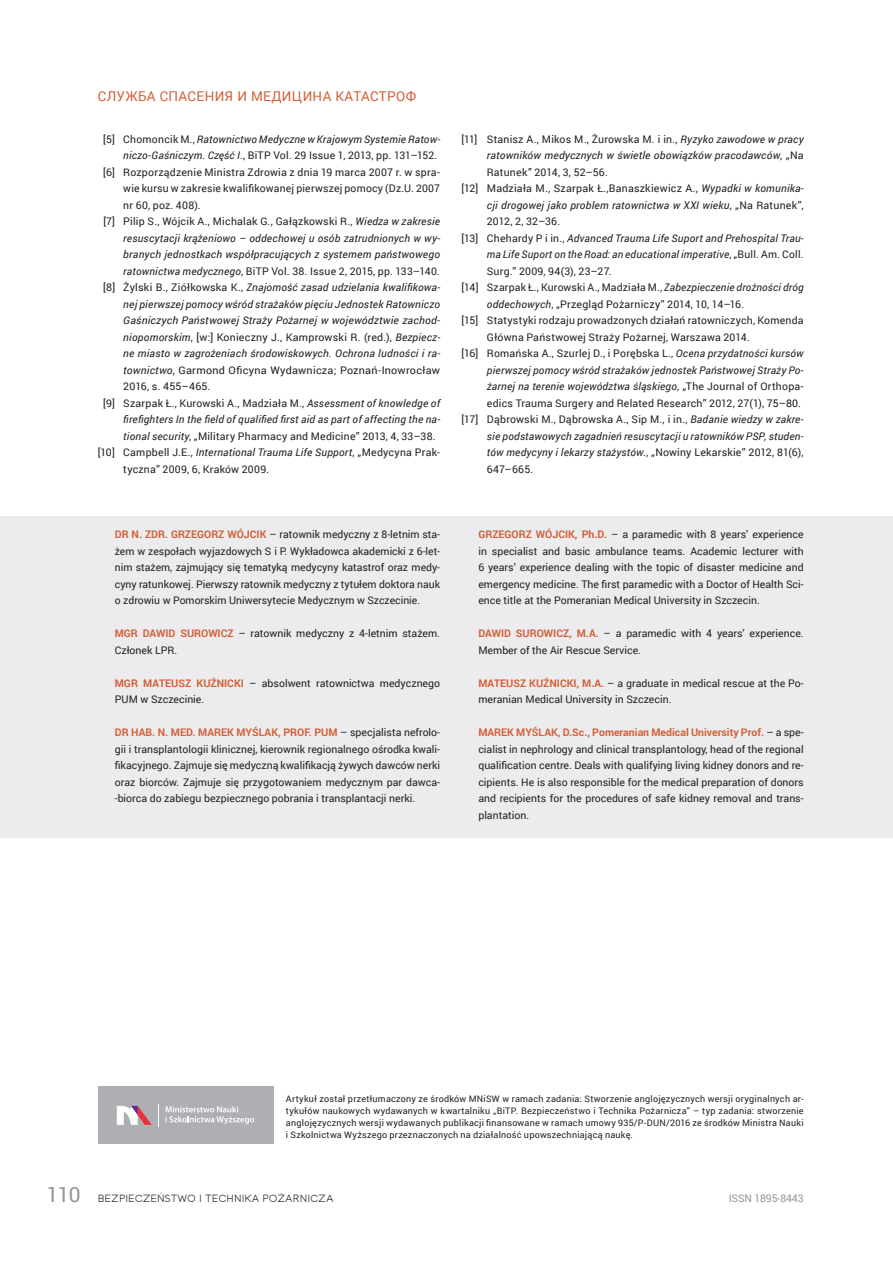
<style>
.page{position:relative;width:893px;height:1263px;background:#fff}
.page>*{position:absolute;margin:0;border:0;box-sizing:border-box;transform-origin:0 0}
.t1{font:13.5px "Roboto";letter-spacing:.025em;color:#d26038}
.t2{font:10.5px/16.5px "Roboto";letter-spacing:.015em;color:#231f20;text-align:justify}
.t3{font:italic 10.5px "Roboto";letter-spacing:.02em;color:#231f20}
.t4{font:700 10.5px "Roboto";color:#d26038}
.t5{font:10.5px "Toma Sans";color:#231f20}
.t6{font:10.5px "Roboto";letter-spacing:-.01em;color:#939598}
.t7{font:9px/12px "Roboto";letter-spacing:.025em;color:#231f20;text-align:justify}
.s1{font-style:normal}
.s2{font-style:italic}
.s3{color:#17141a}
.s4{font-weight:700;color:#d26038}
.s5{font-family:"Roboto";font-size:21px;color:#939598}
</style>
<div class="page">
<div style="left:0;top:517px;width:893px;height:321px;background:#ececee"></div>
<div style="left:98px;top:1087px;width:175px;height:57px;background:#aeafb3"></div>
<svg style="left:117px;top:1106px;width:35px;height:19px"></svg>
<svg style="left:165px;top:1106px;width:89px;height:18px"></svg>
<svg style="left:158px;top:1104px;width:1px;height:22px"></svg>
<p class="t1" style="left:98px;top:86px;width:320px">СЛУЖБА СПАСЕНИЯ И МЕДИЦИНА КАТАСТРОФ</p>
<p class="t3" style="left:103px;top:132px;width:338px"><span class="s1">[5] Chomoncik M.,</span> Ratownictwo Medyczne w Krajowym Systemie Ratow-</p>
<p class="t2" style="left:123px;top:147px;width:316px"><span class="s2">niczo-Gaśniczym. Część I</span>., BiTP Vol. 29 Issue 1, 2013, pp. 131–152.</p>
<p class="t2" style="left:103px;top:163px;width:338px">[6] Rozporządzenie Ministra Zdrowia z dnia 19 marca 2007 r. w spra-</p>
<p class="t2" style="left:123px;top:180px;width:318px">wie kursu w zakresie kwalifikowanej pierwszej pomocy (Dz.U. 2007</p>
<p class="t2" style="left:123px;top:196px;width:79px">nr 60, poz. 408).</p>
<p class="t2" style="left:103px;top:213px;width:338px">[7] Pilip S., Wójcik A., Michalak G., Gałązkowski R., <span class="s2">Wiedza w zakresie</span></p>
<p class="t3" style="left:123px;top:231px;width:318px">resuscytacji krążeniowo – oddechowej u osób zatrudnionych w wy-</p>
<p class="t3" style="left:123px;top:247px;width:318px">branych jednostkach współpracujących z systemem państwowego</p>
<p class="t2" style="left:123px;top:262px;width:318px"><span class="s2">ratownictwa medycznego</span>, BiTP Vol. 38. Issue 2, 2015, pp. 133–140.</p>
<p class="t3" style="left:103px;top:280px;width:338px"><span class="s1">[8] Żylski B., Ziółkowska K.,</span> Znajomość zasad udzielania kwalifikowa-</p>
<p class="t3" style="left:123px;top:297px;width:318px">nej pierwszej pomocy wśród strażaków pięciu Jednostek Ratowniczo</p>
<p class="t3" style="left:123px;top:313px;width:318px">Gaśniczych Państwowej Straży Pożarnej w województwie zachod-</p>
<p class="t2" style="left:123px;top:328px;width:318px"><span class="s2">niopomorskim</span>, [w:] Konieczny J., Kamprowski R. (red.), <span class="s2">Bezpiecz-</span></p>
<p class="t3" style="left:123px;top:346px;width:318px">ne miasto w zagrożeniach środowiskowych. Ochrona ludności i ra-</p>
<p class="t2" style="left:123px;top:361px;width:318px"><span class="s2">townictwo</span>, Garmond Oficyna Wydawnicza; Poznań-Inowrocław</p>
<p class="t2" style="left:123px;top:378px;width:89px">2016, s. 455–465.</p>
<p class="t2" style="left:103px;top:394px;width:338px">[9] Szarpak Ł., Kurowski A., Madziała M., <span class="s2">Assessment of knowledge of</span></p>
<p class="t3" style="left:123px;top:412px;width:318px">firefighters In the field of qualified first aid as part of affecting the na-</p>
<p class="t2" style="left:123px;top:427px;width:314px"><span class="s2">tional security</span>, „Military Pharmacy and Medicine” 2013, 4, 33–38.</p>
<p class="t2" style="left:98px;top:444px;width:344px">[10] Campbell J.E., <span class="s2">International Trauma Life Support</span>, „Medycyna Prak-</p>
<p class="t2" style="left:123px;top:460px;width:147px">tyczna” 2009, 6, Kraków 2009.</p>
<p class="t2" style="left:461px;top:130px;width:344px">[11] Stanisz A., Mikos M., Żurowska M. i in., <span class="s2">Ryzyko zawodowe w pracy</span></p>
<p class="t3" style="left:487px;top:148px;width:318px">ratowników medycznych w świetle obowiązków pracodawców<span class="s1">, „Na</span></p>
<p class="t2" style="left:487px;top:163px;width:122px">Ratunek” 2014, 3, 52–56.</p>
<p class="t2" style="left:461px;top:180px;width:344px">[12] Madziała M., Szarpak Ł.,Banaszkiewicz A., <span class="s2">Wypadki w komunika-</span></p>
<p class="t3" style="left:487px;top:198px;width:318px">cji drogowej jako problem ratownictwa w XXI wieku<span class="s1">, „Na Ratunek”,</span></p>
<p class="t2" style="left:487px;top:213px;width:75px">2012, 2, 32–36.</p>
<p class="t3" style="left:461px;top:231px;width:344px"><span class="s1">[13] Chehardy P i in.,</span> Advanced Trauma Life Suport and Prehospital Trau-</p>
<p class="t3" style="left:487px;top:247px;width:318px">ma Life Suport on the Road: an educational imperative<span class="s1">, „Bull. Am. Coll.</span></p>
<p class="t2" style="left:487px;top:262px;width:126px">Surg.” 2009, 94(3), 23–27.</p>
<p class="t2" style="left:461px;top:279px;width:344px">[14] Szarpak Ł., Kurowski A., Madziała M., <span class="s2">Zabezpieczenie drożności dróg</span></p>
<p class="t2" style="left:487px;top:295px;width:259px"><span class="s2">oddechowych</span>, „Przegląd Pożarniczy” 2014, 10, 14–16.</p>
<p class="t2" style="left:461px;top:312px;width:344px">[15] Statystyki rodzaju prowadzonych działań ratowniczych, Komenda</p>
<p class="t2" style="left:487px;top:328px;width:264px">Główna Państwowej Straży Pożarnej, Warszawa 2014.</p>
<p class="t2" style="left:461px;top:345px;width:344px">[16] Romańska A., Szurlej D., i Porębska L., <span class="s2">Ocena przydatności kursów</span></p>
<p class="t3" style="left:487px;top:363px;width:318px">pierwszej pomocy wśród strażaków jednostek Państwowej Straży Po-</p>
<p class="t3" style="left:487px;top:379px;width:318px">żarnej na terenie województwa śląskiego<span class="s1">, „The Journal of Orthopa-</span></p>
<p class="t2" style="left:487px;top:394px;width:316px">edics Trauma Surgery and Related Research” 2012, 27(1)<span class="s3">, 75</span>–<span class="s3">80.</span></p>
<p class="t2" style="left:461px;top:411px;width:344px">[17] Dąbrowski M., Dąbrowska A., Sip M., i in., <span class="s2">Badanie wiedzy w zakre-</span></p>
<p class="t3" style="left:487px;top:429px;width:318px">sie podstawowych zagadnień resuscytacji u ratowników PSP, studen-</p>
<p class="t2" style="left:487px;top:444px;width:318px"><span class="s2">tów medycyny i lekarzy stażystów</span>., „Nowiny Lekarskie” 2012, 81(6),</p>
<p class="t2" style="left:487px;top:460px;width:48px">647–665.</p>
<p class="t2" style="left:115px;top:526px;width:327px;text-indent:113px"><span class="s4">WÓJCI K</span> – ratownik medyczny z 8-letnim sta&shy;żem w zespołach wyjazdowych S i P. Wykładowca akademicki z 6-let&shy;nim stażem, zajmujący się tematyką medycyny katastrof oraz medy&shy;cyny ratunkowej. Pierwszy ratownik medyczny z tytułem doktora nauk o zdrowiu w Pomorskim Uniwersytecie Medycznym w Szczecinie.</p>
<p class="t4" style="left:115px;top:626px;width:9px">MGR</p>
<p class="t4" style="left:143px;top:626px;width:59px">DAWI D SUROWICZ</p>
<p class="t2" style="left:238px;top:625px;width:203px">– ratownik medyczny z 4-letnim stażem.</p>
<p class="t2" style="left:115px;top:641px;width:64px">Członek LPR.</p>
<p class="t4" style="left:115px;top:676px;width:9px">MGR</p>
<p class="t4" style="left:115px;top:527px;width:91px">DR N. ZDR. GRZEGORZ</p>
<p class="t2" style="left:115px;top:674px;width:327px;text-indent:28px"><span class="s4">MATEUSZ KUŹNICKI</span> – absolwent ratownictwa medycznego<br>PUM w Szczecinie.</p>
<p class="t2" style="left:115px;top:724px;width:327px"><span class="s4">DR HAB. N. MED. MAREK MYŚLAK, PROF. PU M</span> – specjalista nefrolo&shy;gii i transplantologii klinicznej, kierownik regionalnego ośrodka kwali&shy;fikacyjnego. Zajmuje się medyczną kwalifikacją żywych dawców nerki oraz biorców. Zajmuje się przygotowaniem medycznym par dawca--biorca do zabiegu bezpiecznego pobrania i transplantacji nerki.</p>
<p class="t2" style="left:478px;top:526px;width:327px;text-indent:58px"><span class="s4">WÓJCI K, PH.D.</span> – a paramedic with 8 years’ experience in specialist and basic ambulance teams. Academic lecturer with 6 years’ experience dealing with the topic of disaster medicine and emergency medicine. The first paramedic with a Doctor of Health Sci&shy;ence title at the Pomeranian Medical University in Szczecin.</p>
<p class="t4" style="left:478px;top:626px;width:59px">DAWI D SUROWICZ</p>
<p class="t4" style="left:478px;top:527px;width:34px">GRZEGORZ</p>
<p class="t2" style="left:478px;top:625px;width:327px;text-indent:91px"><span class="s4">, M.A.</span> – a paramedic with 4 years’ experience.<br>Member of the Air Rescue Service.</p>
<p class="t2" style="left:478px;top:674px;width:327px"><span class="s4">MATEUSZ KUŹNICKI, M.A.</span> – a graduate in medical rescue at the Po&shy;meranian Medical University in Szczecin.</p>
<p class="t2" style="left:478px;top:724px;width:327px"><span class="s4">MAREK MYŚLAK, D.SC., POMERANIAN MEDICAL UNIVERSITY PROF.</span> – a spe&shy;cialist in nephrology and clinical transplantology, head of the regional qualification centre. Deals with qualifying living kidney donors and re&shy;cipients. He is also responsible for the medical preparation of donors and recipients for the procedures of safe kidney removal and trans&shy;plantation.</p>
<p class="t7" style="left:286px;top:1092px;width:519px">Artykuł został przetłumaczony ze środków MNiSW w ramach zadania: Stworzenie anglojęzycznych wersji oryginalnych ar&shy;tykułów naukowych wydawanych w kwartalniku „BiTP. Bezpieczeństwo i Technika Pożarnicza” – typ zadania: stworzenie anglojęzycznych wersji wydawanych publikacji finansowane w ramach umowy 935/P-DUN/2016 ze środków Ministra Nauki i Szkolnictwa Wyższego przeznaczonych na działalność upowszechniającą naukę.</p>
<p class="t5" style="left:47px;top:1190px;width:288px"><span class="s5">110</span> BEZPIECZEŃSTWO I TECHNIKA POŻARNICZA</p>
<p class="t6" style="left:729px;top:1190px;width:76px">ISSN 1895-8443</p>
</div>
